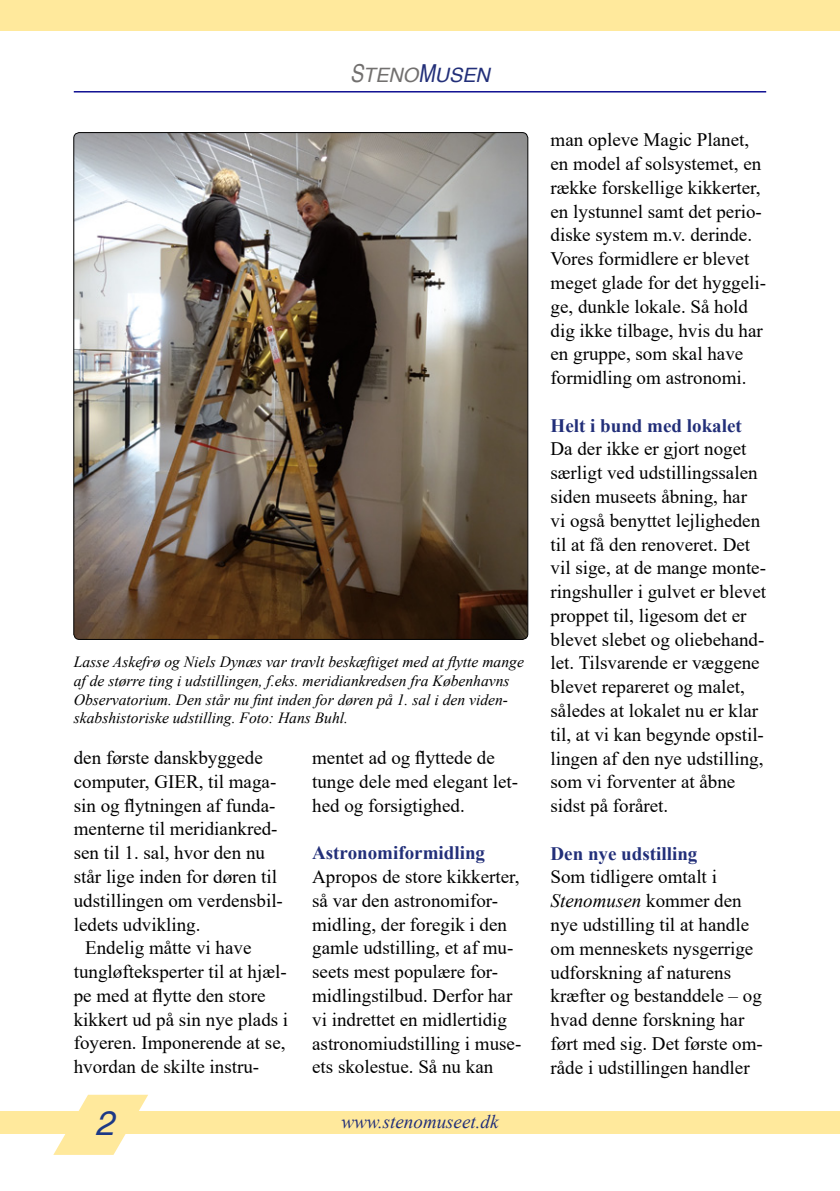
<style>
.page{position:relative;width:840px;height:1191px;background:#fff}
.page>*{position:absolute;margin:0;border:0;box-sizing:border-box;transform-origin:0 0}
.t1{font:italic 34px "Helvetica";color:#1c3886}
.t2{font:italic 19.8px "Helvetica";color:#72706f}
.t3{font:19px/23.8px "Times New Roman";color:#000}
.t4{font:700 19px "Times New Roman";color:#222f79}
.t5{font:italic 19px "Times New Roman";color:#222f79}
.t6{font:italic 15.6px/18.6px "Times New Roman";color:#000}
.s1{font-size:24.8px}
.s2{font-size:24.8px;color:#222f79}
.s3{color:#222f79}
.s4{font-style:italic}
</style>
<div class="page">
<hr style="left:74px;top:91px;width:691px;height:1px;background:#00008b">
<div style="left:0;top:1111px;width:839px;height:23px;background:#ffe99c"></div>
<div style="left:0;top:0;width:839px;height:30px;background:#ffe99c"></div>
<svg style="left:54px;top:1094px;width:94px;height:60px"></svg>
<svg style="left:839px;top:1111px;width:1px;height:23px"></svg>
<hr style="left:839px;top:0;width:1px;height:30px;background:#ffe99c">
<img style="left:74px;top:133px;width:453px;height:506px">
<p class="t2" style="left:350px;top:64px;width:141px"><span class="s1">S</span>TENO<span class="s2">M</span><span class="s3">USEN</span></p>
<p class="t6" style="left:74px;top:652px;width:451px">Lasse Askefrø og Niels Dynæs var travlt beskæftiget med at flytte mange af de større ting i udstillingen, f.eks. meridiankredsen fra Københavns Observatorium. Den står nu fint inden for døren på 1. sal i den viden&shy;skabshistoriske udstilling. Foto: Hans Buhl.</p>
<p class="t3" style="left:74px;top:746px;width:190px">den første danskbyggede</p>
<p class="t3" style="left:74px;top:769px;width:204px">computer, GIER, til maga-</p>
<p class="t3" style="left:74px;top:793px;width:203px">sin og flytningen af funda-</p>
<p class="t3" style="left:74px;top:817px;width:205px">menterne til meridiankred-</p>
<p class="t3" style="left:74px;top:841px;width:193px">sen til 1. sal, hvor den nu</p>
<p class="t3" style="left:74px;top:864px;width:205px">står lige inden for døren til</p>
<p class="t3" style="left:74px;top:888px;width:210px">udstillingen om verdensbil-</p>
<p class="t3" style="left:74px;top:912px;width:128px">ledets udvikling.</p>
<p class="t3" style="left:85px;top:936px;width:168px">Endelig måtte vi have</p>
<p class="t3" style="left:74px;top:959px;width:214px">tungløfteksperter til at hjæl-</p>
<p class="t3" style="left:74px;top:983px;width:193px">pe med at flytte den store</p>
<p class="t3" style="left:74px;top:1007px;width:216px">kikkert ud på sin nye plads i</p>
<p class="t3" style="left:74px;top:1031px;width:213px">foyeren. Imponerende at se,</p>
<p class="t3" style="left:74px;top:1055px;width:187px">hvordan de skilte instru-</p>
<p class="t3" style="left:312px;top:746px;width:207px">mentet ad og flyttede de tunge dele med elegant let&shy;hed og forsigtighed.</p>
<p class="t4" style="left:312px;top:842px;width:174px">Astronomiformidling</p>
<p class="t3" style="left:312px;top:864px;width:210px">Apropos de store kikkerter, så var den astronomifor&shy;midling, der foregik i den gamle udstilling, et af mu&shy;seets mest populære for&shy;midlingstilbud. Derfor har vi indrettet en midlertidig astronomiudstilling i muse&shy;ets skolestue. Så nu kan</p>
<h1 class="t1" style="left:95px;top:1103px;width:20px">2</h1>
<p class="t5" style="left:341px;top:1110px;width:158px">www.stenomuseet.dk</p>
<p class="t3" style="left:550px;top:128px;width:217px">man opleve Magic Planet, en model af solsystemet, en række forskellige kikkerter, en lystunnel samt det perio&shy;diske system m.v. derinde.<br>Vores formidlere er blevet meget glade for det hyggeli&shy;ge, dunkle lokale. Så hold dig ikke tilbage, hvis du har en gruppe, som skal have formidling om astronomi.</p>
<p class="t4" style="left:550px;top:415px;width:193px">Helt i bund med lokalet</p>
<p class="t3" style="left:550px;top:437px;width:217px">Da der ikke er gjort noget særligt ved udstillingssalen siden museets åbning, har vi også benyttet lejligheden til at få den renoveret. Det vil sige, at de mange monte&shy;ringshuller i gulvet er blevet proppet til, ligesom det er blevet slebet og oliebehand&shy;let. Tilsvarende er væggene blevet repareret og malet, således at lokalet nu er klar til, at vi kan begynde opstil&shy;lingen af den nye udstilling, som vi forventer at åbne sidst på foråret.</p>
<p class="t4" style="left:550px;top:842px;width:148px">Den nye udstilling</p>
<p class="t3" style="left:550px;top:865px;width:214px">Som tidligere omtalt i<br><span class="s4">Stenomusen</span> kommer den nye udstilling til at handle om menneskets nysgerrige udforskning af naturens kræfter og bestanddele – og hvad denne forskning har ført med sig. Det første om&shy;råde i udstillingen handler</p>
</div>
